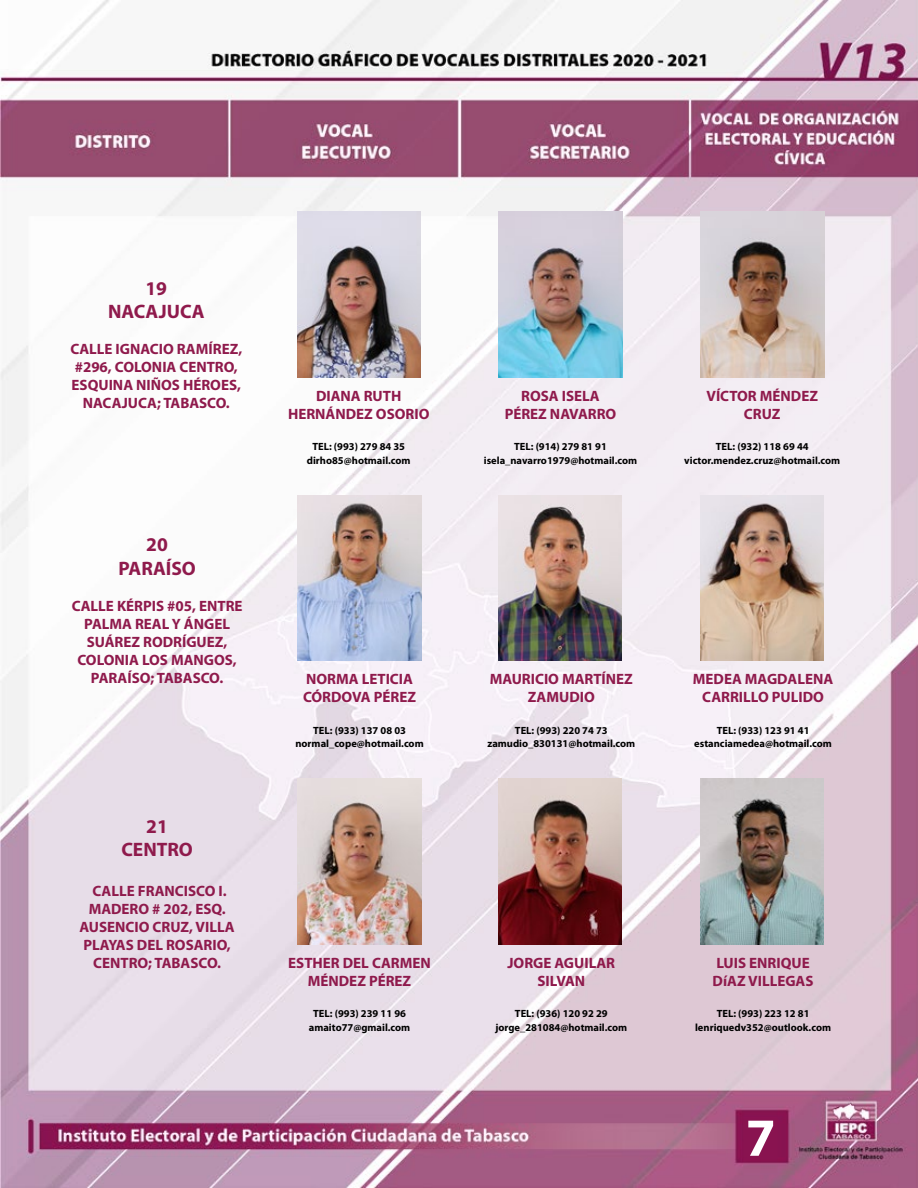
<style>
.page{position:relative;width:918px;height:1188px;background:#fff}
.page>*{position:absolute;margin:0;border:0;box-sizing:border-box;transform-origin:0 0}
.t1{font:700 54px "Myriad Pro";color:#fff}
.t2{font:700 19.5px/23.4px "Myriad Pro";color:#8f1a4c;text-align:center}
.t3{font:700 15px/18px "Myriad Pro";color:#8f1a4c;text-align:center}
.t4{font:700 10.5px/13.5px "Myriad Pro";color:#000;text-align:center}
</style>
<div class="page">
<img style="left:0;top:0;width:918px;height:1188px">
<img style="left:297px;top:212px;width:123px;height:165px">
<img style="left:298px;top:495px;width:123px;height:166px">
<img style="left:298px;top:778px;width:123px;height:166px">
<img style="left:499px;top:212px;width:123px;height:165px">
<img style="left:499px;top:495px;width:123px;height:166px">
<img style="left:499px;top:778px;width:123px;height:166px">
<img style="left:701px;top:495px;width:123px;height:166px">
<img style="left:701px;top:778px;width:123px;height:166px">
<img style="left:701px;top:212px;width:124px;height:165px">
<h2 class="t2" style="left:108px;top:276px;width:98px">19<br>NACAJUCA</h2>
<p class="t3" style="left:70px;top:340px;width:173px">CALLE IGNACIO RAMÍREZ, #296, COLONIA CENTRO,<br>ESQUINA NIÑOS HÉROES,<br>NACAJUCA; TABASCO.</p>
<h2 class="t2" style="left:118px;top:532px;width:79px">20<br>PARAÍSO</h2>
<p class="t3" style="left:72px;top:596px;width:172px">CALLE KÉRPIS #05, ENTRE<br>PALMA REAL Y ÁNGEL<br>SUÁREZ RODRÍGUEZ,<br>COLONIA LOS MANGOS,<br>PARAÍSO; TABASCO.</p>
<h2 class="t2" style="left:121px;top:814px;width:73px">21<br>CENTRO</h2>
<p class="t3" style="left:80px;top:881px;width:157px">CALLE FRANCISCO I.<br>MADERO # 202, ESQ.<br>AUSENCIO CRUZ, VILLA<br>PLAYAS DEL ROSARIO,<br>CENTRO; TABASCO.</p>
<p class="t3" style="left:288px;top:386px;width:143px">DIANA RUTH<br>HERNÁNDEZ OSORIO</p>
<p class="t4" style="left:307px;top:440px;width:105px">TEL: (993) 279 84 35 dirho85@hotmail.com</p>
<p class="t3" style="left:303px;top:670px;width:115px;text-align:left">NORMA LETICIA<br>CÓRDOVA PÉREZ</p>
<p class="t4" style="left:295px;top:723px;width:130px">TEL: (933) 137 08 03 normal_cope@hotmail.com</p>
<p class="t3" style="left:288px;top:953px;width:144px">ESTHER DEL CARMEN<br>MÉNDEZ PÉREZ</p>
<p class="t4" style="left:309px;top:1007px;width:103px">TEL: (993) 239 11 96 amaito77@gmail.com</p>
<p class="t3" style="left:505px;top:386px;width:113px">ROSA ISELA<br>PÉREZ NAVARRO</p>
<p class="t4" style="left:484px;top:440px;width:155px">TEL: (914) 279 81 91 isela_navarro1979@hotmail.com</p>
<p class="t3" style="left:706px;top:386px;width:113px">VÍCTOR MÉNDEZ<br>CRUZ</p>
<p class="t4" style="left:684px;top:440px;width:157px">TEL: (932) 118 69 44 victor.mendez.cruz@hotmail.com</p>
<p class="t3" style="left:490px;top:670px;width:145px">MAURICIO MARTÍNEZ<br>ZAMUDIO</p>
<p class="t4" style="left:487px;top:723px;width:149px">TEL: (993) 220 74 73 zamudio_830131@hotmail.com</p>
<p class="t3" style="left:693px;top:670px;width:142px">MEDEA MAGDALENA<br>CARRILLO PULIDO</p>
<p class="t4" style="left:694px;top:723px;width:139px">TEL: (933) 123 91 41 estanciamedea@hotmail.com</p>
<p class="t3" style="left:507px;top:953px;width:109px">JORGE AGUILAR<br>SILVAN</p>
<p class="t4" style="left:495px;top:1007px;width:133px">TEL: (936) 120 92 29 jorge_281084@hotmail.com</p>
<p class="t3" style="left:713px;top:953px;width:102px;text-align:left">LUIS ENRIQUE<br>DíAZ VILLEGAS</p>
<p class="t4" style="left:695px;top:1007px;width:137px">TEL: (993) 223 12 81 lenriquedv352@outlook.com</p>
<h1 class="t1" style="left:746px;top:1102px;width:31px">7</h1>
</div>
